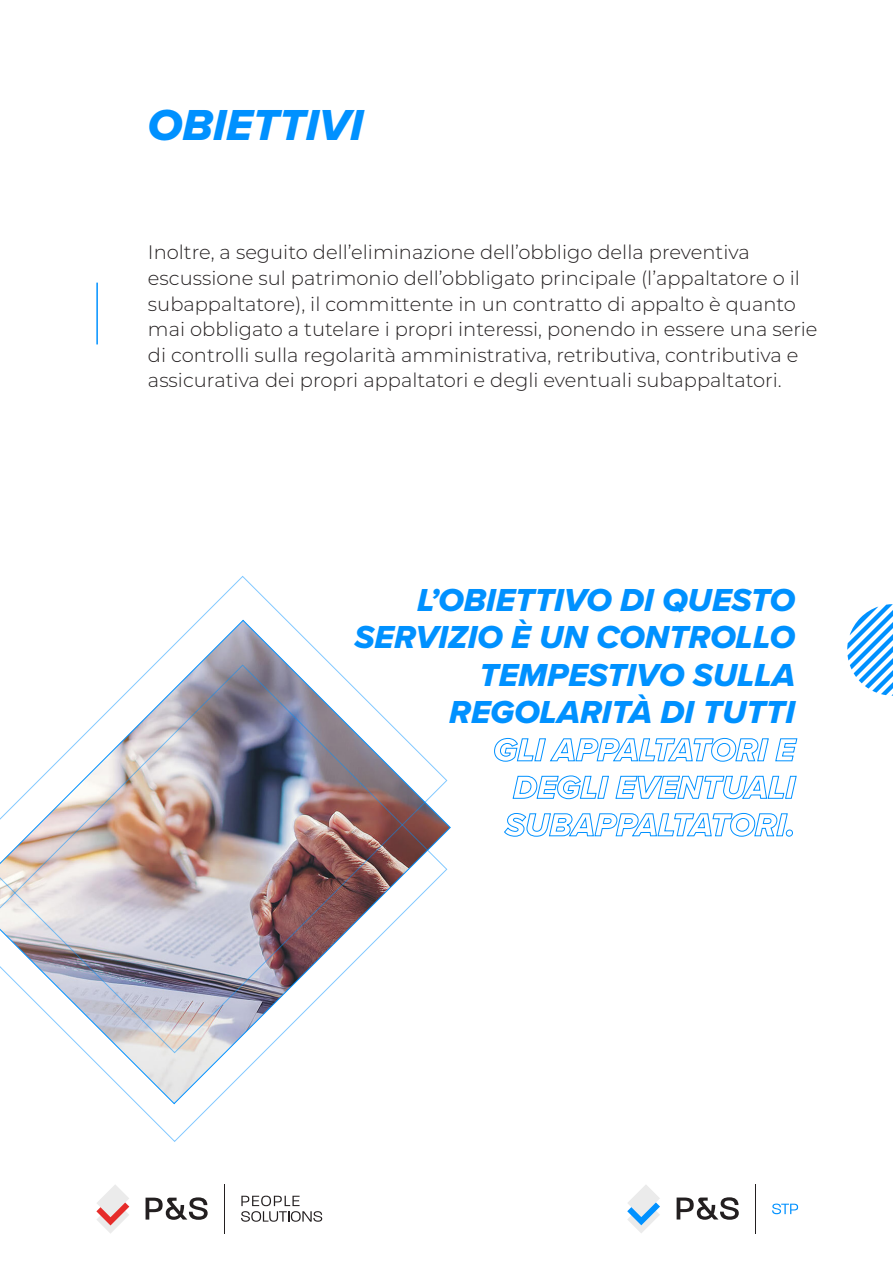
<style>
.page{position:relative;width:893px;height:1263px;background:#fff}
.page>*{position:absolute;margin:0;border:0;box-sizing:border-box;transform-origin:0 0}
.t1{font:45px "Proxima Nova Extrabld It";color:#0091ff}
.t2{font:33px/37.5px "Proxima Nova Extrabld It";color:#0091ff;text-align:right}
.t3{font:300 19.5px/25.5px "Montserrat";color:#231f20}
</style>
<div class="page">
<svg style="left:96px;top:1185px;width:33px;height:48px"></svg>
<svg style="left:146px;top:1197px;width:62px;height:23px"></svg>
<hr style="left:224px;top:1184px;width:1px;height:50px;background:#231f20">
<svg style="left:241px;top:1195px;width:81px;height:27px"></svg>
<svg style="left:627px;top:1185px;width:33px;height:48px"></svg>
<svg style="left:772px;top:1203px;width:26px;height:11px"></svg>
<svg style="left:677px;top:1197px;width:62px;height:23px"></svg>
<hr style="left:755px;top:1184px;width:1px;height:50px;background:#231f20">
<hr style="left:96px;top:283px;width:2px;height:61px;background:#0091ff">
<svg style="left:154px;top:576px;width:177px;height:88px"></svg>
<img style="left:0;top:664px;width:447px;height:478px">
<svg style="left:847px;top:604px;width:46px;height:92px"></svg>
<p class="t1" style="left:148px;top:91px;width:217px">OBIETTIVI</p>
<p class="t3" style="left:148px;top:239px;width:671px">Inoltre, a seguito dell’eliminazione dell’obbligo della preventiva escussione sul patrimonio dell’obbligato principale (l’appaltatore o il subappaltatore), il committente in un contratto di appalto è quanto mai obbligato a tutelare i propri interessi, ponendo in essere una serie di controlli sulla regolarità amministrativa, retributiva, contributiva e assicurativa dei propri appaltatori e degli eventuali subappaltatori.</p>
<p class="t2" style="left:355px;top:580px;width:442px">L’OBIETTIVO DI QUESTO<br>SERVIZIO È UN CONTROLLO<br>TEMPESTIVO SULLA<br>REGOLARITÀ DI TUTTI<br>GLI APPALTATORI E<br>DEGLI EVENTUALI<br>SUBAPPALTATORI.</p>
</div>
